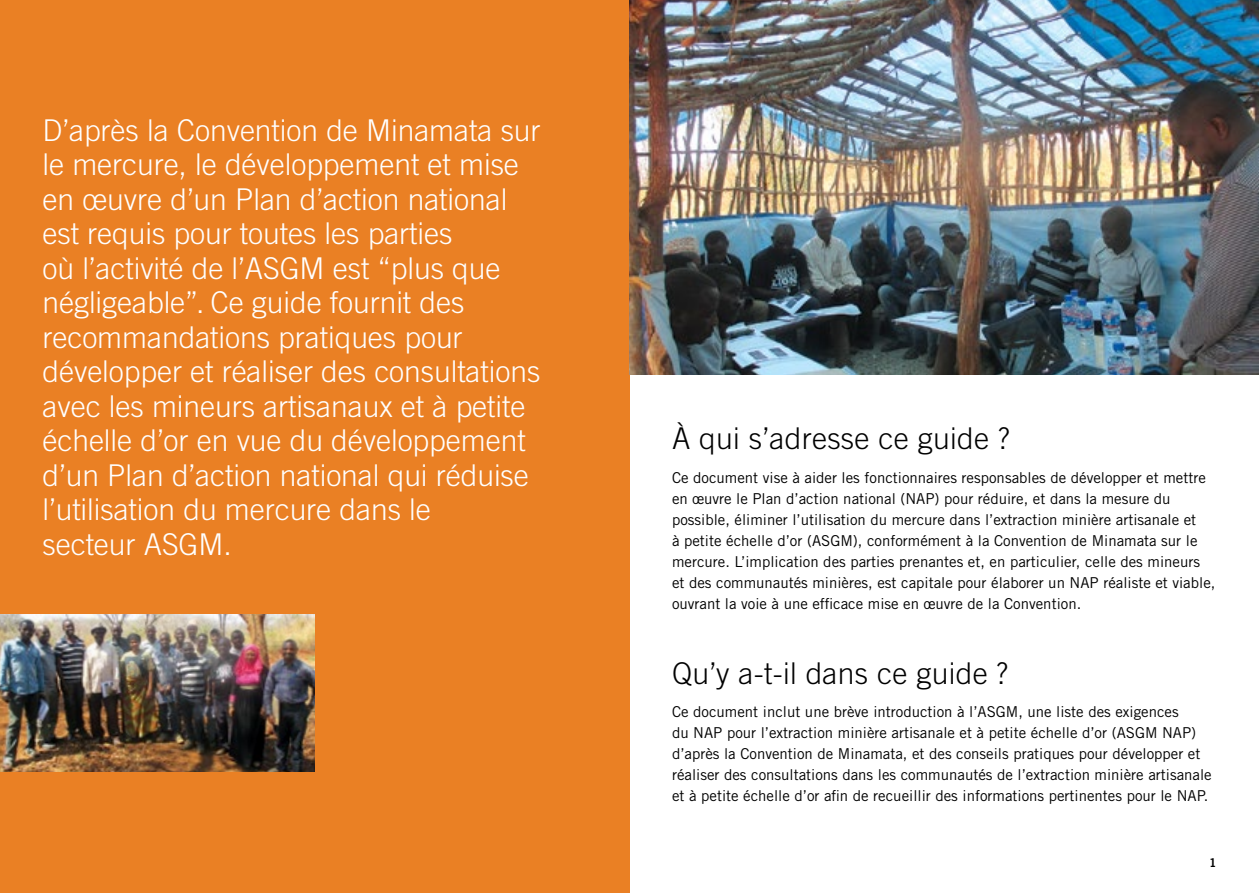
<style>
.page{position:relative;width:1259px;height:893px;background:#fff}
.page>*{position:absolute;margin:0;border:0;box-sizing:border-box;transform-origin:0 0}
.t1{font:300 30px/34.5px "Trade Gothic LT Std";color:#fff}
.t2{font:300 30px "Trade Gothic LT Std";letter-spacing:.01em;color:#000}
.t3{font:15px/21px "Trade Gothic LT Std";color:#000}
.t4{font:12px "Trade Gothic LT Std Bd 2";color:#000}
</style>
<div class="page">
<div style="left:0;top:0;width:629px;height:893px;background:#ea8024"></div>
<img style="left:629px;top:0;width:630px;height:374px">
<img style="left:0;top:614px;width:315px;height:158px">
<p class="t1" style="left:43px;top:112px;width:499px">D’après la Convention de Minamata sur le mercure, le développement et mise en œuvre d’un Plan d’action national est requis pour toutes les parties<br>où l’activité de l’ASGM est “plus que négligeable”. Ce guide fournit des recommandations pratiques pour développer et réaliser des consultations avec les mineurs artisanaux et à petite échelle d’or en vue du développement d’un Plan d’action national qui réduise l’utilisation du mercure dans le<br>secteur ASGM.</p>
<h1 class="t2" style="left:672px;top:421px;width:339px">À qui s’adresse ce guide ?</h1>
<p class="t3" style="left:672px;top:467px;width:545px">Ce document vise à aider les fonctionnaires responsables de développer et mettre en œuvre le Plan d’action national (NAP) pour réduire, et dans la mesure du possible, éliminer l’utilisation du mercure dans l’extraction minière artisanale et<br>à petite échelle d’or (ASGM), conformément à la Convention de Minamata sur le mercure. L’implication des parties prenantes et, en particulier, celle des mineurs et des communautés minières, est capitale pour élaborer un NAP réaliste et viable, ouvrant la voie à une efficace mise en œuvre de la Convention.</p>
<h1 class="t2" style="left:672px;top:655px;width:338px">Qu’y a-t-il dans ce guide ?</h1>
<p class="t3" style="left:672px;top:701px;width:541px">Ce document inclut une brève introduction à l’ASGM, une liste des exigences<br>du NAP pour l’extraction minière artisanale et à petite échelle d’or (ASGM NAP) d’après la Convention de Minamata, et des conseils pratiques pour développer et réaliser des consultations dans les communautés de l’extraction minière artisanale et à petite échelle d’or afin de recueillir des informations pertinentes pour le NAP.</p>
<p class="t4" style="left:1209px;top:855px;width:9px">1</p>
</div>
